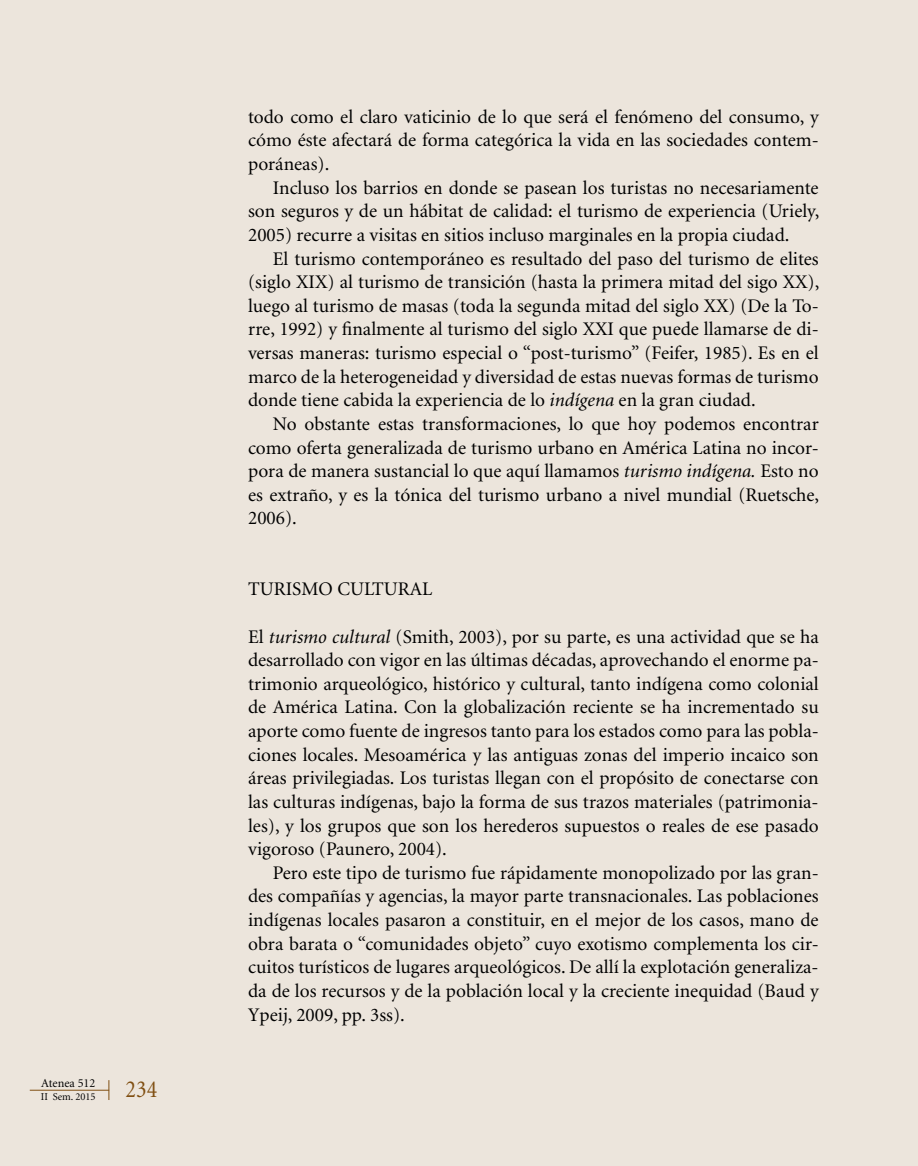
<style>
.page{position:relative;width:918px;height:1166px;background:#ece5dc}
.page>*{position:absolute;margin:0;border:0;box-sizing:border-box;transform-origin:0 0}
.t1{font:24.5px "Minion";color:#804f12;scale:.9 1}
.t2{font:19.25px/23.6px "Minion";color:#000;text-align:justify}
.t3{font:12.25px "Minion";color:#000}
.t4{font:10.5px "Minion";color:#000}
.s1{font-style:italic}
</style>
<div class="page">
<hr style="left:30px;top:1090px;width:79px;height:1px;background:#804f12">
<svg style="left:109px;top:1080px;width:1px;height:20px"></svg>
<p class="t3" style="left:41px;top:1077px;width:56px">Atenea 512</p>
<p class="t4" style="left:41px;top:1091px;width:56px">II Sem. 2015</p>
<p class="t1" style="left:126px;top:1077px;width:37px">234</p>
<p class="t2" style="left:248px;top:106px;width:572px">todo como el claro vaticinio de lo que será el fenómeno del consumo, y cómo éste afectará de forma categórica la vida en las sociedades contem&shy;poráneas).</p>
<p class="t2" style="left:248px;top:176px;width:572px;text-indent:25px">Incluso los barrios en donde se pasean los turistas no necesariamente son seguros y de un hábitat de calidad: el turismo de experiencia (Uriely, 2005) recurre a visitas en sitios incluso marginales en la propia ciudad.</p>
<p class="t2" style="left:248px;top:247px;width:573px;text-indent:25px">El turismo contemporáneo es resultado del paso del turismo de elites (siglo XIX) al turismo de transición (hasta la primera mitad del sigo XX), luego al turismo de masas (toda la segunda mitad del siglo XX) (De la To&shy;rre, 1992) y finalmente al turismo del siglo XXI que puede llamarse de di&shy;versas maneras: turismo especial o “post-turismo” (Feifer, 1985). Es en el marco de la heterogeneidad y diversidad de estas nuevas formas de turismo donde tiene cabida la experiencia de lo <span class="s1">indígena</span> en la gran ciudad.</p>
<p class="t2" style="left:248px;top:413px;width:572px;text-indent:25px">No obstante estas transformaciones, lo que hoy podemos encontrar como oferta generalizada de turismo urbano en América Latina no incor&shy;pora de manera sustancial lo que aquí llamamos <span class="s1">turismo indígena.</span> Esto no es extraño, y es la tónica del turismo urbano a nivel mundial (Ruetsche, 2006).</p>
<p class="t2" style="left:248px;top:578px;width:25px">Turismo</p>
<p class="t2" style="left:337px;top:578px;width:13px">cultural</p>
<p class="t2" style="left:248px;top:625px;width:572px">El <span class="s1">turismo cultural</span> (Smith, 2003), por su parte, es una actividad que se ha desarrollado con vigor en las últimas décadas, aprovechando el enorme pa&shy;trimonio arqueológico, histórico y cultural, tanto indígena como colonial de América Latina. Con la globalización reciente se ha incrementado su aporte como fuente de ingresos tanto para los estados como para las pobla&shy;ciones locales. Mesoamérica y las antiguas zonas del imperio incaico son áreas privilegiadas. Los turistas llegan con el propósito de conectarse con las culturas indígenas, bajo la forma de sus trazos materiales (patrimonia&shy;les), y los grupos que son los herederos supuestos o reales de ese pasado vigoroso (Paunero, 2004).</p>
<p class="t2" style="left:248px;top:861px;width:572px;text-indent:25px">Pero este tipo de turismo fue rápidamente monopolizado por las gran&shy;des compañías y agencias, la mayor parte transnacionales. Las poblaciones indígenas locales pasaron a constituir, en el mejor de los casos, mano de obra barata o “comunidades objeto” cuyo exotismo complementa los cir&shy;cuitos turísticos de lugares arqueológicos. De allí la explotación generaliza&shy;da de los recursos y de la población local y la creciente inequidad (Baud y Ypeij, 2009, pp. 3ss).</p>
</div>
